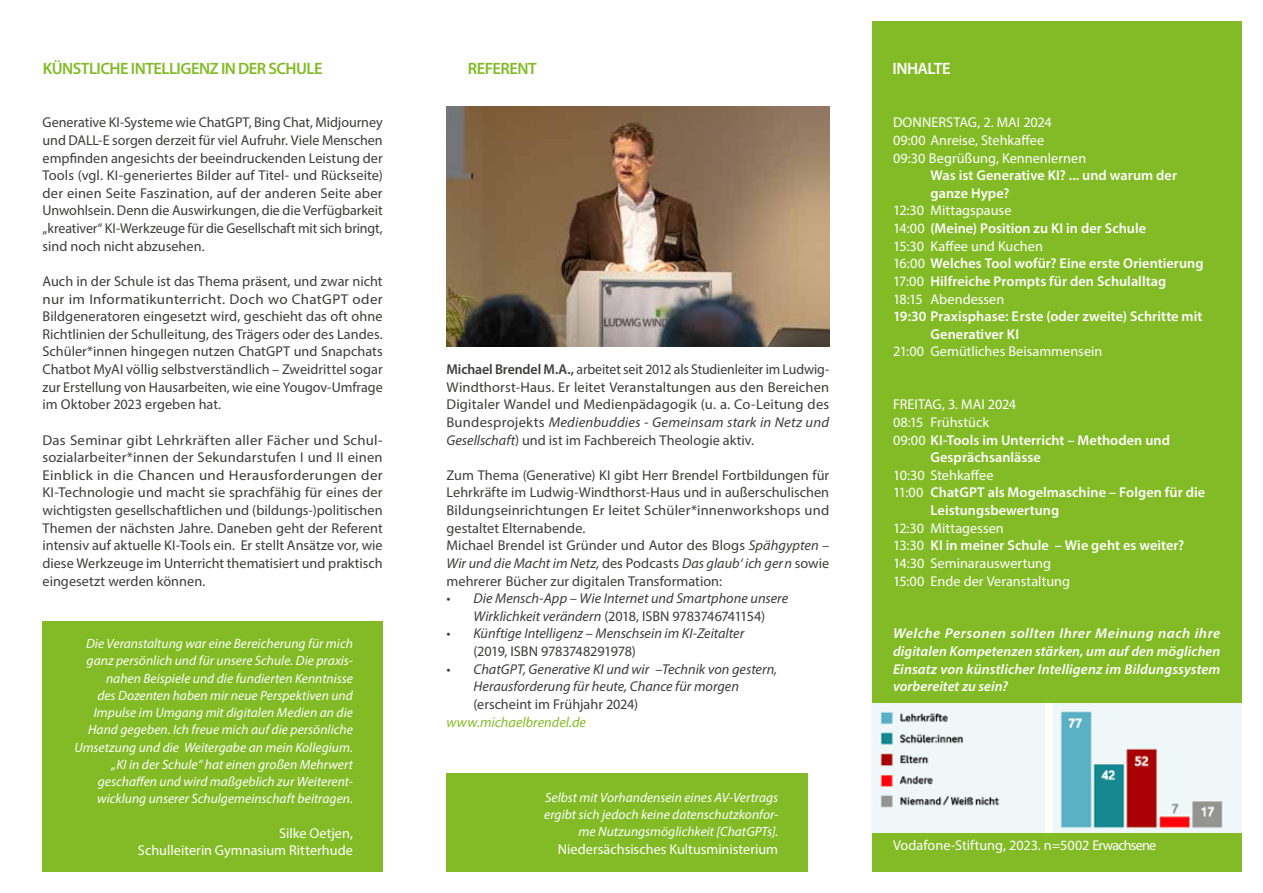
<style>
.page{position:relative;width:1263px;height:893px;background:#fff}
.page>*{position:absolute;margin:0;border:0;box-sizing:border-box;transform-origin:0 0}
.Seitenüberschrift{font:600 16.5px "Myriad Pro";letter-spacing:-.03em;color:#83bb26}
.t1{font:600 16.5px "Myriad Pro";letter-spacing:-.035em;color:#fff}
.t2{font:14.25px/17.7px "Myriad Pro";color:#3c3c3b;text-align:justify}
.t3{font:14.25px/17.7px "Myriad Pro";color:#3c3c3b;text-align:justify;scale:1.04 1}
.Aufzählung_schwarz{font:14.25px "Myriad Pro";color:#fff}
.Aufzählung_schwarz-2{font:600 14.25px/17.7px "Myriad Pro";letter-spacing:.005em;color:#fff}
.t4{font:italic 14.25px/17.7px "Myriad Pro";color:#3c3c3b}
.t5{font:italic 600 14.25px/17.7px "Myriad Pro";letter-spacing:.01em;color:#fff;text-align:justify;scale:1.05 1}
.t6{font:italic 14.25px "Myriad Pro";color:#83bb26}
.t7{font:italic 13.5px/17.2px "Myriad Pro";letter-spacing:.005em;color:#fff;text-align:right}
.s1{font-style:italic}
.s2{font-weight:600}
.s3{font-style:normal}
.s4{font-weight:400}
</style>
<div class="page">
<div style="left:872px;top:21px;width:370px;height:851px;background:#83bb26"></div>
<div style="left:43px;top:621px;width:340px;height:251px;background:#83bb26"></div>
<div style="left:446px;top:773px;width:362px;height:99px;background:#83bb26"></div>
<img style="left:446px;top:106px;width:383px;height:241px">
<img style="left:872px;top:704px;width:370px;height:128px">
<p class="Seitenüberschrift" style="left:43px;top:58px;width:281px">KÜNSTLICHE INTELLIGENZ IN DER SCHULE</p>
<p class="t2" style="left:43px;top:113px;width:342px">Generative KI-Systeme wie ChatGPT, Bing Chat, Midjourney und DALL-E sorgen derzeit für viel Aufruhr. Viele Menschen empfinden angesichts der beeindruckenden Leistung der Tools (vgl. KI-generiertes Bilder auf Titel- und Rückseite) der einen Seite Faszination, auf der anderen Seite aber Unwohlsein. Denn die Auswirkungen, die die Verfügbarkeit „kreativer“ KI-Werkzeuge für die Gesellschaft mit sich bringt, sind noch nicht abzusehen.</p>
<p class="t2" style="left:43px;top:272px;width:342px">Auch in der Schule ist das Thema präsent, und zwar nicht nur im Informatikunterricht. Doch wo ChatGPT oder Bildgeneratoren eingesetzt wird, geschieht das oft ohne Richtlinien der Schulleitung, des Trägers oder des Landes.<br>Schüler*innen hingegen nutzen ChatGPT und Snapchats Chatbot MyAI völlig selbstverständlich <span class="s1">–</span> Zweidrittel sogar zur Erstellung von Hausarbeiten, wie eine Yougov-Umfrage im Oktober 2023 ergeben hat.</p>
<p class="t3" style="left:43px;top:431px;width:329px">Das Seminar gibt Lehrkräften aller Fächer und Schul&shy;sozialarbeiter*innen der Sekundarstufen I und II einen Einblick in die Chancen und Herausforderungen der KI-Technologie und macht sie sprachfähig für eines der wichtigsten gesellschaftlichen und (bildungs-)politischen Themen der nächsten Jahre. Daneben geht der Referent intensiv auf aktuelle KI-Tools ein. Er stellt Ansätze vor, wie diese Werkzeuge im Unterricht thematisiert und praktisch eingesetzt werden können.</p>
<p class="t7" style="left:86px;top:635px;width:268px">Die Veranstaltung war eine Bereicherung für mich</p>
<p class="t7" style="left:74px;top:652px;width:280px">ganz persönlich und für unsere Schule. Die praxis&shy;nahen Beispiele und die fundierten Kenntnisse<br>des Dozenten haben mir neue Perspektiven und Impulse im Umgang mit digitalen Medien an die Hand gegeben. Ich freue mich auf die persönliche Umsetzung und die Weitergabe an mein Kollegium.</p>
<p class="t7" style="left:97px;top:756px;width:257px;text-align:justify;text-indent:14px">„KI in der Schule“ hat einen großen Mehrwert geschaffen und wird maßgeblich zur Weiterent&shy;wicklung unserer Schulgemeinschaft beitragen.</p>
<p class="Aufzählung_schwarz" style="left:279px;top:824px;width:75px">Silke Oetjen,</p>
<p class="Aufzählung_schwarz" style="left:138px;top:842px;width:216px">Schulleiterin Gymnasium Ritterhude</p>
<p class="Seitenüberschrift" style="left:468px;top:58px;width:70px">REFERENT</p>
<p class="t2" style="left:446px;top:360px;width:384px"><span class="s2">Michael Brendel M.A.,</span> arbeitet seit 2012 als Studienleiter im Ludwig-</p>
<p class="t2" style="left:446px;top:378px;width:384px">Windthorst-Haus. Er leitet Veranstaltungen aus den Bereichen Digitaler Wandel und Medienpädagogik (u. a. Co-Leitung des Bundesprojekts <span class="s1">Medienbuddies - Gemeinsam stark in Netz und Gesellschaft</span>) und ist im Fachbereich Theologie aktiv.</p>
<p class="t2" style="left:446px;top:466px;width:384px">Zum Thema (Generative) KI gibt Herr Brendel Fortbildungen für Lehrkräfte im Ludwig-Windthorst-Haus und in außerschulischen Bildungseinrichtungen Er leitet Schüler*innenworkshops und gestaltet Elternabende.</p>
<p class="t2" style="left:446px;top:536px;width:384px">Michael Brendel ist Gründer und Autor des Blogs <span class="s1">Spähgypten – Wir und die Macht im Netz,</span> des Podcasts <span class="s1">Das glaub‘ ich gern</span> sowie mehrerer Bücher zur digitalen Transformation:</p>
<p class="t4" style="left:446px;top:589px;width:343px;text-align:center">• Die Mensch-App – Wie Internet und Smartphone unsere<br>Wirklichkeit verändern <span class="s3">(2018, ISBN 9783746741154)</span></p>
<p class="t4" style="left:473px;top:625px;width:272px;text-indent:-27px">• Künftige Intelligenz – Menschsein im KI-Zeitalter <span class="s3">(2019, ISBN 9783748291978)</span></p>
<p class="t4" style="left:473px;top:660px;width:305px;text-indent:-27px">• ChatGPT, Generative KI und wir –Technik von gestern,<br>Herausforderung für heute, Chance für morgen <span class="s3">(erscheint im Frühjahr 2024)</span></p>
<p class="t6" style="left:446px;top:713px;width:141px">www.michaelbrendel.de</p>
<p class="t7" style="left:544px;top:788px;width:235px">Selbst mit Vorhandensein eines AV-Vertrags ergibt sich jedoch keine datenschutzkonfor&shy;me Nutzungsmöglichkeit [ChatGPTs].</p>
<p class="Aufzählung_schwarz" style="left:558px;top:840px;width:222px">Niedersächsisches Kultusministerium</p>
<p class="t1" style="left:892px;top:58px;width:60px">INHALTE</p>
<p class="Aufzählung_schwarz" style="left:893px;top:114px;width:160px">DONNERSTAG, 2. MAI 2024</p>
<p class="Aufzählung_schwarz" style="left:893px;top:131px;width:153px">09:00 Anreise, Stehkaffee</p>
<p class="Aufzählung_schwarz" style="left:893px;top:149px;width:195px">09:30 Begrüßung, Kennenlernen</p>
<p class="Aufzählung_schwarz-2" style="left:930px;top:166px;width:248px">Was ist Generative KI? ... und warum der</p>
<p class="Aufzählung_schwarz-2" style="left:930px;top:184px;width:80px">ganze Hype?</p>
<p class="Aufzählung_schwarz" style="left:893px;top:202px;width:120px">12:30 Mittagspause</p>
<p class="Aufzählung_schwarz-2" style="left:893px;top:219px;width:255px"><span class="s4">14:00</span> (Meine) Position zu KI in der Schule</p>
<p class="Aufzählung_schwarz" style="left:893px;top:237px;width:151px">15:30 Kaffee und Kuchen</p>
<p class="Aufzählung_schwarz-2" style="left:893px;top:254px;width:312px"><span class="s4">16:00</span> Welches Tool wofür? Eine erste Orientierung</p>
<p class="Aufzählung_schwarz-2" style="left:893px;top:272px;width:275px"><span class="s4">17:00</span> Hilfreiche Prompts für den Schulalltag</p>
<p class="Aufzählung_schwarz" style="left:893px;top:290px;width:113px">18:15 Abendessen</p>
<p class="Aufzählung_schwarz-2" style="left:930px;top:307px;width:273px;text-indent:-38px">19:30 Praxisphase: Erste (oder zweite) Schritte mit<br>Generativer KI</p>
<p class="Aufzählung_schwarz" style="left:893px;top:343px;width:211px">21:00 Gemütliches Beisammensein</p>
<p class="Aufzählung_schwarz" style="left:893px;top:396px;width:125px">FREITAG, 3. MAI 2024</p>
<p class="Aufzählung_schwarz" style="left:893px;top:413px;width:97px">08:15 Frühstück</p>
<p class="Aufzählung_schwarz-2" style="left:893px;top:431px;width:279px"><span class="s4">09:00</span> KI-Tools im Unterricht – Methoden und</p>
<p class="Aufzählung_schwarz-2" style="left:930px;top:448px;width:112px">Gesprächsanlässe</p>
<p class="Aufzählung_schwarz" style="left:893px;top:466px;width:102px">10:30 Stehkaffee</p>
<p class="Aufzählung_schwarz-2" style="left:930px;top:483px;width:276px;text-indent:-37px"><span class="s4">11:00</span> ChatGPT als Mogelmaschine – Folgen für die<br>Leistungsbewertung</p>
<p class="Aufzählung_schwarz" style="left:893px;top:519px;width:112px">12:30 Mittagessen</p>
<p class="Aufzählung_schwarz-2" style="left:893px;top:536px;width:293px"><span class="s4">13:30</span> KI in meiner Schule – Wie geht es weiter?</p>
<p class="Aufzählung_schwarz" style="left:893px;top:554px;width:160px">14:30 Seminarauswertung</p>
<p class="Aufzählung_schwarz" style="left:893px;top:572px;width:179px">15:00 Ende der Veranstaltung</p>
<p class="t5" style="left:893px;top:624px;width:313px">Welche Personen sollten Ihrer Meinung nach ihre digitalen Kompetenzen stärken, um auf den möglichen Einsatz von künstlicher Intelligenz im Bildungssystem vorbereitet zu sein?</p>
<p class="Aufzählung_schwarz" style="left:893px;top:836px;width:265px">Vodafone-Stiftung, 2023. n=5002 Erwachsene</p>
</div>
